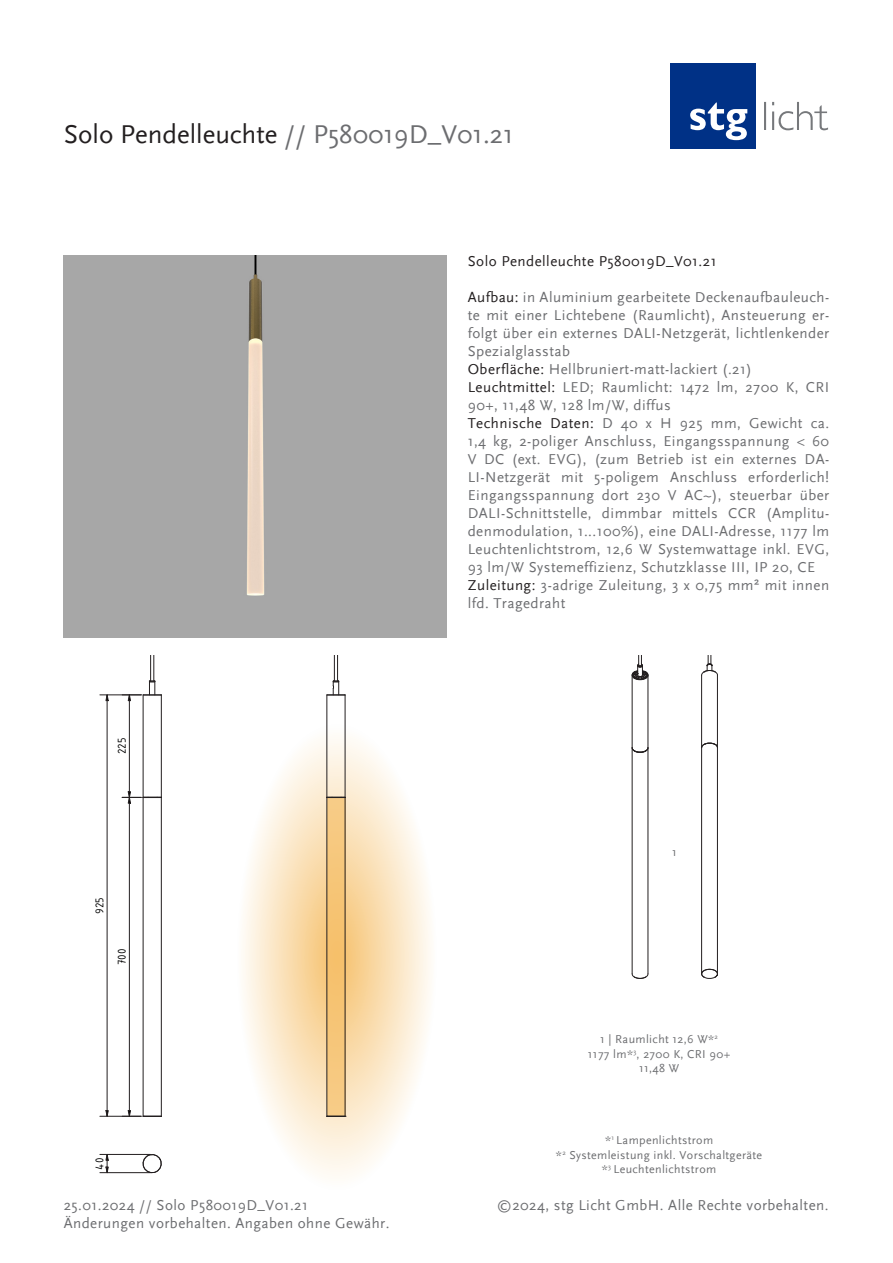
<style>
.page{position:relative;width:893px;height:1263px;background:#fff}
.page>*{position:absolute;margin:0;border:0;box-sizing:border-box;transform-origin:0 0}
.t1{font:27px "Scala Sans";color:#231f20}
.t2{font:15px/18px "Scala Sans";letter-spacing:.03em;color:#6c6d70}
.t3{font:15px "Scala Sans";letter-spacing:.03em;color:#231f20}
.t4{font:12.3px "ISOCPEUR";color:#000}
.t5{font:12px "Scala Sans";letter-spacing:.03em;color:#6c6d70}
.s1{color:#6c6d70}
.s2{color:#231f20}
</style>
<div class="page">
<div style="left:670px;top:64px;width:85px;height:85px;background:#003186"></div>
<svg style="left:690px;top:103px;width:57px;height:37px"></svg>
<svg style="left:764px;top:102px;width:64px;height:28px"></svg>
<svg style="left:234px;top:718px;width:205px;height:477px"></svg>
<svg style="left:328px;top:798px;width:17px;height:318px;background:#f0c176"></svg>
<div style="left:64px;top:255px;width:382px;height:383px;background:#a7a7a7"></div>
<hr style="left:143px;top:695px;width:1px;height:102px;background:#231f20">
<hr style="left:161px;top:695px;width:1px;height:102px;background:#231f20">
<hr style="left:161px;top:797px;width:1px;height:319px;background:#231f20">
<hr style="left:143px;top:797px;width:1px;height:319px;background:#231f20">
<svg style="left:142px;top:1153px;width:20px;height:21px"></svg>
<svg style="left:106px;top:1153px;width:3px;height:21px"></svg>
<hr style="left:100px;top:1154px;width:50px;height:1px;background:#231f20">
<hr style="left:100px;top:1172px;width:50px;height:1px;background:#231f20">
<hr style="left:129px;top:803px;width:1px;height:307px;background:#231f20">
<svg style="left:122px;top:1110px;width:40px;height:7px"></svg>
<hr style="left:129px;top:701px;width:1px;height:91px;background:#231f20">
<svg style="left:122px;top:791px;width:40px;height:12px"></svg>
<svg style="left:122px;top:656px;width:40px;height:45px"></svg>
<svg style="left:106px;top:694px;width:3px;height:7px"></svg>
<svg style="left:106px;top:1110px;width:3px;height:6px"></svg>
<hr style="left:107px;top:701px;width:1px;height:409px;background:#231f20">
<hr style="left:100px;top:695px;width:41px;height:1px;background:#231f20">
<hr style="left:100px;top:1116px;width:41px;height:1px;background:#231f20">
<hr style="left:701px;top:675px;width:1px;height:73px;background:#231f20">
<hr style="left:717px;top:675px;width:1px;height:73px;background:#231f20">
<svg style="left:701px;top:969px;width:17px;height:10px"></svg>
<svg style="left:701px;top:743px;width:17px;height:5px"></svg>
<hr style="left:717px;top:748px;width:1px;height:226px;background:#231f20">
<hr style="left:701px;top:748px;width:1px;height:226px;background:#231f20">
<svg style="left:701px;top:656px;width:17px;height:19px"></svg>
<hr style="left:632px;top:675px;width:1px;height:73px;background:#231f20">
<hr style="left:648px;top:675px;width:1px;height:73px;background:#231f20">
<svg style="left:632px;top:747px;width:16px;height:5px"></svg>
<svg style="left:632px;top:973px;width:16px;height:6px"></svg>
<hr style="left:648px;top:748px;width:1px;height:226px;background:#231f20">
<hr style="left:632px;top:748px;width:1px;height:226px;background:#231f20">
<svg style="left:632px;top:656px;width:16px;height:24px"></svg>
<svg style="left:327px;top:1116px;width:19px;height:1px"></svg>
<hr style="left:345px;top:797px;width:1px;height:319px;background:#231f20">
<hr style="left:327px;top:797px;width:1px;height:319px;background:#231f20">
<svg style="left:327px;top:656px;width:19px;height:142px"></svg>
<h1 class="t1" style="left:64px;top:120px;width:451px">Solo Pendelleuchte <span class="s1">// P580019D_V01.21</span></h1>
<p class="t4" style="left:114px;top:754px;width:18px;rotate:-90deg">225</p>
<p class="t4" style="left:92px;top:914px;width:18px;rotate:-90deg">925</p>
<p class="t4" style="left:114px;top:965px;width:18px;rotate:-90deg">700</p>
<p class="t4" style="left:92px;top:1169px;width:13px;rotate:-90deg">40</p>
<p class="t3" style="left:468px;top:253px;width:250px">Solo Pendelleuchte P580019D_V01.21</p>
<p class="t2" style="left:468px;top:288px;width:363px;text-align:justify"><span class="s2">Aufbau:</span> in Aluminium gearbeitete Deckenaufbauleuch&shy;te mit einer Lichtebene (Raumlicht), Ansteuerung er&shy;folgt über ein externes DALI-Netzgerät, lichtlenkender Spezialglasstab</p>
<p class="t2" style="left:468px;top:360px;width:286px"><span class="s2">Oberfläche:</span> Hellbruniert-matt-lackiert (.21)</p>
<p class="t2" style="left:468px;top:378px;width:363px"><span class="s2">Leuchtmittel:</span> LED; Raumlicht: 1472 lm, 2700 K, CRI<br>90+, 11,48 W, 128 lm/W, diffus</p>
<p class="t2" style="left:468px;top:414px;width:363px;text-align:justify"><span class="s2">Technische Daten:</span> D 40 x H 925 mm, Gewicht ca.<br>1,4 kg, 2-poliger Anschluss, Eingangsspannung &lt; 60<br>V DC (ext. EVG), (zum Betrieb ist ein externes DA-LI-Netzgerät mit 5-poligem Anschluss erforderlich!<br>Eingangsspannung dort 230 V AC~), steuerbar über DALI-Schnittstelle, dimmbar mittels CCR (Amplitu&shy;denmodulation, 1...100%), eine DALI-Adresse, 1177 lm Leuchtenlichtstrom, 12,6 W Systemwattage inkl. EVG, 93 lm/W Systemeffizienz, Schutzklasse III, IP 20, CE</p>
<p class="t2" style="left:468px;top:576px;width:363px"><span class="s2">Zuleitung:</span> 3-adrige Zuleitung, 3 x 0,75 mm² mit innen lfd. Tragedraht</p>
<p class="t5" style="left:672px;top:846px;width:6px">1</p>
<p class="t5" style="left:600px;top:1033px;width:119px">1 | Raumlicht 12,6 W*<sup>2</sup></p>
<p class="t5" style="left:588px;top:1047px;width:144px">1177 lm*<sup>3</sup>, 2700 K, CRI 90+</p>
<p class="t5" style="left:639px;top:1062px;width:42px">11,48 W</p>
<p class="t5" style="left:605px;top:1134px;width:110px">*<sup>1</sup> Lampenlichtstrom</p>
<p class="t5" style="left:556px;top:1148px;width:208px">*<sup>2</sup> Systemleistung inkl. Vorschaltgeräte</p>
<p class="t5" style="left:602px;top:1162px;width:116px">*<sup>3</sup> Leuchtenlichtstrom</p>
<p class="t2" style="left:64px;top:1196px;width:327px">25.01.2024 // Solo P580019D_V01.21<br>Änderungen vorbehalten. Angaben ohne Gewähr.</p>
<p class="t2" style="left:497px;top:1196px;width:333px">©2024, stg Licht GmbH. Alle Rechte vorbehalten.</p>
</div>
